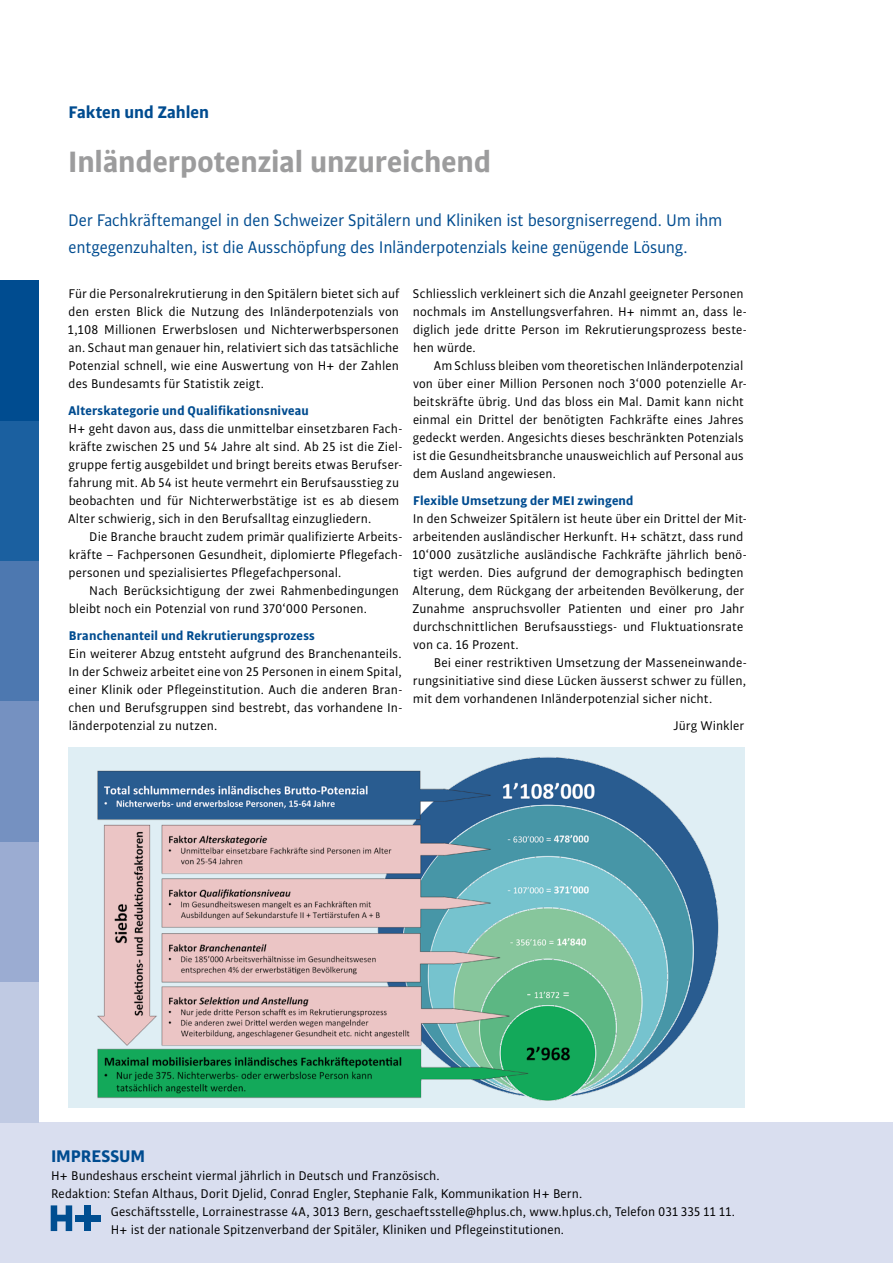
<style>
.page{position:relative;width:893px;height:1263px;background:#fff}
.page>*{position:absolute;margin:0;border:0;box-sizing:border-box;transform-origin:0 0}
.t1{font:700 31.5px "Bulo";color:#9c9c9d}
.t2{font:18px/27px "Bulo";letter-spacing:-.01em;color:#004c90}
.t3{font:700 18px "Bulo";color:#004c90}
.t4{font:13.5px/18px "Bulo";letter-spacing:.01em;color:#000}
.t5{font:700 13.5px "Bulo";letter-spacing:.015em;color:#004c90}
</style>
<div class="page">
<div style="left:0;top:1123px;width:893px;height:140px;background:#d9deef"></div>
<svg style="left:51px;top:1205px;width:21px;height:26px"></svg>
<div style="left:75px;top:1215px;width:26px;height:6px;background:#004e91"></div>
<div style="left:84px;top:1205px;width:7px;height:26px;background:#004e91"></div>
<div style="left:0;top:281px;width:38px;height:140px;background:#004c90"></div>
<div style="left:0;top:421px;width:38px;height:140px;background:#1b60a0"></div>
<div style="left:0;top:561px;width:38px;height:141px;background:#4d78b0"></div>
<div style="left:0;top:702px;width:38px;height:140px;background:#7591c1"></div>
<div style="left:0;top:842px;width:38px;height:140px;background:#9bacd2"></div>
<div style="left:0;top:982px;width:38px;height:141px;background:#c0cae3"></div>
<div style="left:68px;top:748px;width:676px;height:360px;background:#dfeef4"></div>
<img style="left:97px;top:757px;width:622px;height:344px">
<h2 class="t3" style="left:68px;top:100px;width:142px">Fakten und Zahlen</h2>
<h1 class="t1" style="left:68px;top:141px;width:424px">Inländerpotenzial unzureichend</h1>
<h2 class="t2" style="left:68px;top:206px;width:656px">Der Fachkräftemangel in den Schweizer Spitälern und Kliniken ist besorgniserregend. Um ihm entgegenzuhalten, ist die Ausschöpfung des Inländerpotenzials keine genügende Lösung.</h2>
<p class="t4" style="left:68px;top:284px;width:333px;text-align:justify">Für die Personalrekrutierung in den Spitälern bietet sich auf den ersten Blick die Nutzung des Inländerpotenzials von 1,108 Millionen Erwerbslosen und Nichterwerbspersonen an. Schaut man genauer hin, relativiert sich das tatsächliche Potenzial schnell, wie eine Auswertung von H+ der Zahlen des Bundesamts für Statistik zeigt.</p>
<p class="t5" style="left:68px;top:402px;width:242px">Alterskategorie und Qualifikationsniveau</p>
<p class="t4" style="left:68px;top:419px;width:336px">H+ geht davon aus, dass die unmittelbar einsetzbaren Fach&shy;kräfte zwischen 25 und 54 Jahre alt sind. Ab 25 ist die Ziel&shy;gruppe fertig ausgebildet und bringt bereits etwas Berufser&shy;fahrung mit. Ab 54 ist heute vermehrt ein Berufsausstieg zu beobachten und für Nichterwerbstätige ist es ab diesem Alter schwierig, sich in den Berufsalltag einzugliedern.</p>
<p class="t4" style="left:68px;top:527px;width:335px;text-align:justify;text-indent:21px">Die Branche braucht zudem primär qualifizierte Arbeits&shy;kräfte – Fachpersonen Gesundheit, diplomierte Pflegefach&shy;personen und spezialisiertes Pflegefachpersonal.</p>
<p class="t4" style="left:69px;top:581px;width:332px;text-indent:21px">Nach Berücksichtigung der zwei Rahmenbedingungen bleibt noch ein Potenzial von rund 370‘000 Personen.</p>
<p class="t5" style="left:69px;top:627px;width:248px">Branchenanteil und Rekrutierungsprozess</p>
<p class="t4" style="left:68px;top:644px;width:335px;text-align:justify">Ein weiterer Abzug entsteht aufgrund des Branchenanteils.<br>In der Schweiz arbeitet eine von 25 Personen in einem Spital, einer Klinik oder Pflegeinstitution. Auch die anderen Bran&shy;chen und Berufsgruppen sind bestrebt, das vorhandene In&shy;länderpotenzial zu nutzen.</p>
<p class="t4" style="left:413px;top:284px;width:335px">Schliesslich verkleinert sich die Anzahl geeigneter Personen nochmals im Anstellungsverfahren. H+ nimmt an, dass le&shy;diglich jede dritte Person im Rekrutierungsprozess beste&shy;hen würde.</p>
<p class="t4" style="left:413px;top:356px;width:335px;text-indent:21px">Am Schluss bleiben vom theoretischen Inländerpotenzial von über einer Million Personen noch 3‘000 potenzielle Ar&shy;beitskräfte übrig. Und das bloss ein Mal. Damit kann nicht einmal ein Drittel der benötigten Fachkräfte eines Jahres gedeckt werden. Angesichts dieses beschränkten Potenzials ist die Gesundheitsbranche unausweichlich auf Personal aus dem Ausland angewiesen.</p>
<p class="t5" style="left:413px;top:492px;width:222px">Flexible Umsetzung der MEI zwingend</p>
<p class="t4" style="left:412px;top:509px;width:336px">In den Schweizer Spitälern ist heute über ein Drittel der Mit&shy;arbeitenden ausländischer Herkunft. H+ schätzt, dass rund 10‘000 zusätzliche ausländische Fachkräfte jährlich benö&shy;tigt werden. Dies aufgrund der demographisch bedingten Alterung, dem Rückgang der arbeitenden Bevölkerung, der Zunahme anspruchsvoller Patienten und einer pro Jahr durchschnittlichen Berufsausstiegs- und Fluktuationsrate von ca. 16 Prozent.</p>
<p class="t4" style="left:413px;top:653px;width:335px;text-align:justify;text-indent:21px">Bei einer restriktiven Umsetzung der Masseneinwande&shy;rungsinitiative sind diese Lücken äusserst schwer zu füllen, mit dem vorhandenen Inländerpotenzial sicher nicht.</p>
<p class="t4" style="left:673px;top:716px;width:72px">Jürg Winkler</p>
<h2 class="t3" style="left:51px;top:1144px;width:96px">IMPRESSUM</h2>
<p class="t4" style="left:51px;top:1166px;width:390px">H+ Bundeshaus erscheint viermal jährlich in Deutsch und Französisch.</p>
<p class="t4" style="left:51px;top:1184px;width:533px">Redaktion: Stefan Althaus, Dorit Djelid, Conrad Engler, Stephanie Falk, Kommunikation H+ Bern.</p>
<p class="t4" style="left:111px;top:1202px;width:626px">Geschäftsstelle, Lorrainestrasse 4A, 3013 Bern, geschaeftsstelle@hplus.ch, www.hplus.ch, Telefon 031 335 11 11.</p>
<p class="t4" style="left:111px;top:1220px;width:455px">H+ ist der nationale Spitzenverband der Spitäler, Kliniken und Pflegeinstitutionen.</p>
</div>
